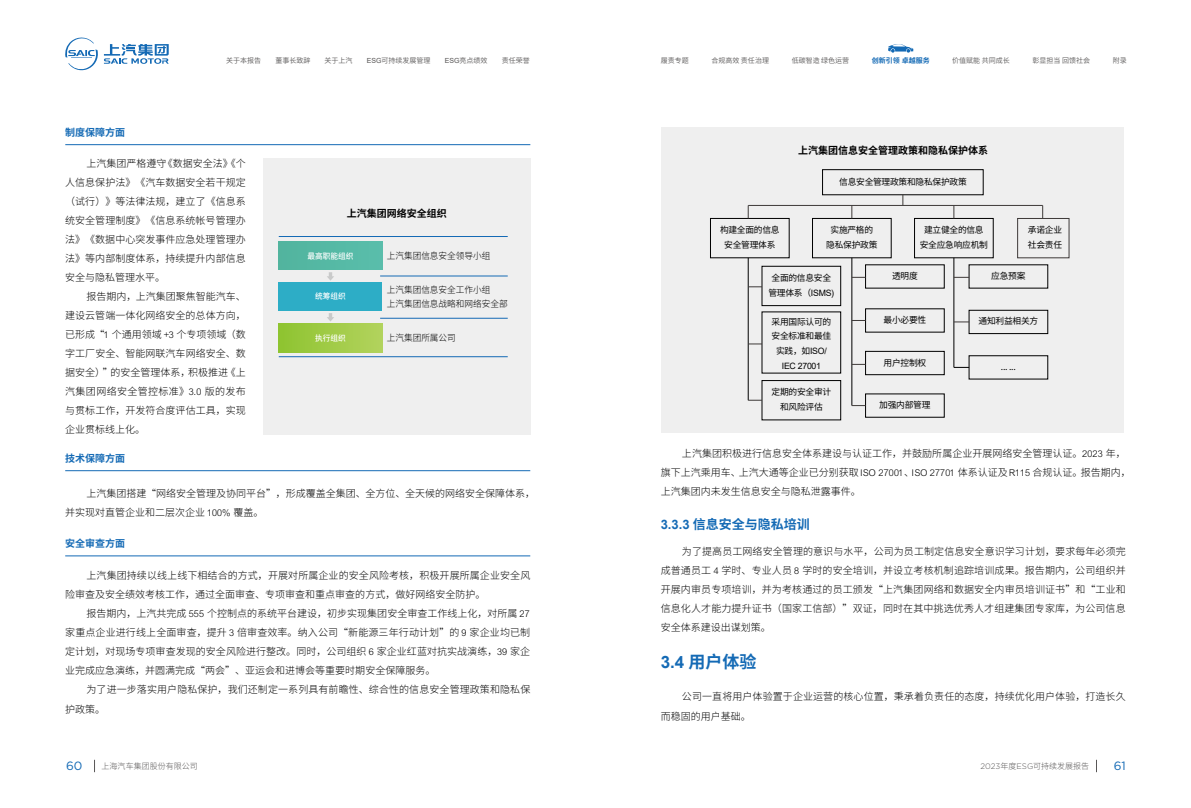
<style>
.page{position:relative;width:1191px;height:808px;background:#fff}
.page>*{position:absolute;margin:0;border:0;box-sizing:border-box;transform-origin:0 0}
.t1{font:700 17px "Source Han Sans CN";color:#146ab5}
.t2{font:700 13px "Source Han Sans CN";color:#146ab5}
.t3{font:12px "Gotham";color:#146ab5}
.t4{font:300 10px/19px "Source Han Sans CN";color:#000}
.t5{font:700 10px "Source Han Sans CN";color:#000}
.t6{font:700 10px "Source Han Sans CN";color:#146ab5}
.t7{font:300 9px/14.8px "Source Han Sans CN";color:#000;scale:.96 1}
.t8{font:8.7px/14.6px "Source Han Sans CN";letter-spacing:-.03em;color:#000;text-align:center}
.t9{font:8.7px "Arial";letter-spacing:-.03em;color:#000}
.t10{font:300 8px "Source Han Sans CN";color:#595757}
.t11{font:500 8px "Source Han Sans CN";color:#fff;scale:.96 1}
.t12{font:7px "Source Han Sans CN";color:#595757}
.t13{font:700 7px "Source Han Sans CN";color:#146ab5}
.s1{font-family:"Arial"}
.s2{font-family:"Arial Lgt";font-weight:400}
.s3{font-family:"Gotham"}
</style>
<div class="page">
<svg style="left:94px;top:760px;width:1px;height:12px"></svg>
<svg style="left:1096px;top:760px;width:1px;height:12px"></svg>
<svg style="left:65px;top:37px;width:104px;height:34px"></svg>
<svg style="left:888px;top:44px;width:25px;height:9px"></svg>
<div style="left:660px;top:128px;width:463px;height:305px;background:#efefef"></div>
<div style="left:263px;top:159px;width:267px;height:276px;background:#efefef"></div>
<hr style="left:65px;top:144px;width:465px;height:1px;background:#146ab5">
<hr style="left:65px;top:470px;width:465px;height:1px;background:#146ab5">
<hr style="left:65px;top:556px;width:465px;height:1px;background:#146ab5">
<hr style="left:748px;top:258px;width:1px;height:142px;background:#000">
<hr style="left:851px;top:258px;width:1px;height:148px;background:#000">
<hr style="left:953px;top:258px;width:1px;height:109px;background:#000">
<div style="left:710px;top:218px;width:79px;height:40px;border:1px solid #000"></div>
<div style="left:812px;top:218px;width:79px;height:40px;border:1px solid #000"></div>
<div style="left:914px;top:218px;width:79px;height:40px;border:1px solid #000"></div>
<div style="left:1017px;top:218px;width:52px;height:40px;border:1px solid #3e3a39"></div>
<div style="left:762px;top:266px;width:79px;height:40px;border:1px solid #000"></div>
<div style="left:762px;top:380px;width:79px;height:40px;border:1px solid #000"></div>
<svg style="left:748px;top:287px;width:14px;height:1px"></svg>
<svg style="left:748px;top:344px;width:14px;height:1px"></svg>
<svg style="left:748px;top:400px;width:14px;height:1px"></svg>
<svg style="left:954px;top:277px;width:15px;height:1px"></svg>
<div style="left:969px;top:310px;width:79px;height:24px;border:1px solid #000"></div>
<svg style="left:954px;top:322px;width:15px;height:1px"></svg>
<svg style="left:954px;top:367px;width:15px;height:1px"></svg>
<svg style="left:852px;top:277px;width:13px;height:1px"></svg>
<svg style="left:852px;top:320px;width:13px;height:1px"></svg>
<div style="left:865px;top:351px;width:79px;height:24px;border:1px solid #000"></div>
<svg style="left:852px;top:364px;width:13px;height:1px"></svg>
<svg style="left:852px;top:405px;width:13px;height:1px"></svg>
<hr style="left:748px;top:205px;width:294px;height:1px;background:#3e3a39">
<svg style="left:748px;top:205px;width:1px;height:13px"></svg>
<svg style="left:851px;top:206px;width:1px;height:12px"></svg>
<svg style="left:953px;top:206px;width:1px;height:12px"></svg>
<svg style="left:1042px;top:205px;width:1px;height:13px"></svg>
<hr style="left:380px;top:318px;width:128px;height:1px;background:#146ab5">
<hr style="left:380px;top:276px;width:128px;height:1px;background:#146ab5">
<hr style="left:279px;top:236px;width:229px;height:1px;background:#146ab5">
<hr style="left:279px;top:356px;width:229px;height:1px;background:#146ab5">
<div style="left:279px;top:324px;width:103px;height:28px;background:linear-gradient(to right,#8ec430,#b2d35d)"></div>
<div style="left:279px;top:282px;width:103px;height:29px;background:#2dadc6"></div>
<div style="left:279px;top:241px;width:103px;height:28px;background:#55b9a5"></div>
<svg style="left:327px;top:272px;width:7px;height:9px"></svg>
<svg style="left:327px;top:313px;width:7px;height:8px"></svg>
<p class="t6" style="left:65px;top:127px;width:61px">制度保障方面</p>
<p class="t12" style="left:226px;top:56px;width:36px">关于本报告</p>
<p class="t12" style="left:275px;top:56px;width:36px">董事长致辞</p>
<p class="t12" style="left:324px;top:56px;width:29px">关于上汽</p>
<p class="t12" style="left:367px;top:56px;width:65px"><span class="s1">ESG</span>可持续发展管理</p>
<p class="t12" style="left:445px;top:56px;width:44px"><span class="s1">ESG</span>亮点绩效</p>
<p class="t12" style="left:501px;top:56px;width:29px">责任荣誉</p>
<p class="t12" style="left:660px;top:56px;width:29px">履责专题</p>
<p class="t12" style="left:711px;top:56px;width:59px">合规高效 责任治理</p>
<p class="t12" style="left:791px;top:56px;width:59px">低碳智造 绿色运营</p>
<p class="t13" style="left:871px;top:56px;width:59px">创新引领卓越服务</p>
<p class="t12" style="left:952px;top:56px;width:59px">价值赋能 共同成长</p>
<p class="t12" style="left:1032px;top:56px;width:59px">彰显担当 回馈社会</p>
<p class="t12" style="left:1112px;top:56px;width:15px">附录</p>
<p class="t4" style="left:65px;top:154px;width:182px;text-align:justify;text-indent:21px">上汽集团严格遵守《数据安全法》《个人信息保护法》《汽车数据安全若干规定（试行）》等法律法规，建立了《信息系统安全管理制度》《信息系统帐号管理办法》《数据中心突发事件应急处理管理办法》等内部制度体系，持续提升内部信息安全与隐私管理水平。</p>
<p class="t4" style="left:65px;top:287px;width:182px;text-align:justify;text-indent:21px">报告期内，上汽集团聚焦智能汽车、建设云管端一体化网络安全的总体方向，已形成“<span class="s2">1</span> 个通用领域 <span class="s2">+3</span> 个专项领域（数字工厂安全、智能网联汽车网络安全、数据安全）”的安全管理体系，积极推进《上汽集团网络安全管控标准》<span class="s2">3.0</span> 版的发布与贯标工作，开发符合度评估工具，实现企业贯标线上化。</p>
<p class="t6" style="left:65px;top:453px;width:61px">技术保障方面</p>
<p class="t5" style="left:347px;top:208px;width:101px">上汽集团网络安全组织</p>
<p class="t11" style="left:307px;top:251px;width:49px">最高职能组织</p>
<p class="t7" style="left:387px;top:249px;width:109px">上汽集团信息安全领导小组</p>
<p class="t11" style="left:315px;top:292px;width:33px">统筹组织</p>
<p class="t11" style="left:315px;top:333px;width:33px">执行组织</p>
<p class="t7" style="left:387px;top:282px;width:127px">上汽集团信息安全工作小组<br>上汽集团信息战略和网络安全部</p>
<p class="t7" style="left:387px;top:330px;width:73px">上汽集团所属公司</p>
<p class="t4" style="left:65px;top:484px;width:471px;text-indent:21px">上汽集团搭建“网络安全管理及协同平台”，形成覆盖全集团、全方位、全天候的网络安全保障体系，并实现对直管企业和二层次企业 <span class="s2">100%</span> 覆盖。</p>
<p class="t6" style="left:65px;top:538px;width:61px">安全审查方面</p>
<p class="t4" style="left:65px;top:566px;width:466px;text-indent:21px">上汽集团持续以线上线下相结合的方式，开展对所属企业的安全风险考核，积极开展所属企业安全风险审查及安全绩效考核工作，通过全面审查、专项审查和重点审查的方式，做好网络安全防护。</p>
<p class="t4" style="left:65px;top:604px;width:466px;text-align:justify;text-indent:21px">报告期内，上汽共完成 <span class="s2">555</span> 个控制点的系统平台建设，初步实现集团安全审查工作线上化，对所属 <span class="s2">27</span>家重点企业进行线上全面审查，提升 <span class="s2">3</span> 倍审查效率。纳入公司“新能源三年行动计划”的 <span class="s2">9</span> 家企业均已制定计划，对现场专项审查发现的安全风险进行整改。同时，公司组织 <span class="s2">6</span> 家企业红蓝对抗实战演练，<span class="s2">39</span> 家企业完成应急演练，并圆满完成“两会”、亚运会和进博会等重要时期安全保障服务。</p>
<p class="t4" style="left:65px;top:679px;width:466px;line-height:20px;text-indent:21px">为了进一步落实用户隐私保护，我们还制定一系列具有前瞻性、综合性的信息安全管理政策和隐私保护政策。</p>
<p class="t5" style="left:798px;top:145px;width:191px">上汽集团信息安全管理政策和隐私保护体系</p>
<p class="t8" style="left:839px;top:174px;width:129px">信息安全管理政策和隐私保护政策</p>
<p class="t8" style="left:720px;top:223px;width:61px">构建全面的信息安全管理体系</p>
<p class="t8" style="left:826px;top:223px;width:53px">实施严格的隐私保护政策</p>
<p class="t8" style="left:919px;top:223px;width:70px">建立健全的信息安全应急响应机制</p>
<p class="t8" style="left:1028px;top:223px;width:36px;text-align:left">承诺企业社会责任</p>
<p class="t8" style="left:768px;top:271px;width:67px">全面的信息安全管理体系（<span class="s1">ISMS)</span></p>
<p class="t8" style="left:991px;top:269px;width:36px">应急预案</p>
<p class="t8" style="left:978px;top:314px;width:61px">通知利益相关方</p>
<p class="t8" style="left:892px;top:269px;width:27px">透明度</p>
<p class="t8" style="left:883px;top:313px;width:44px">最小必要性</p>
<p class="t8" style="left:883px;top:355px;width:44px">用户控制权</p>
<p class="t8" style="left:879px;top:398px;width:53px">加强内部管理</p>
<p class="t8" style="left:771px;top:315px;width:61px">采用国际认可的安全标准和最佳实践，如<span class="s1">ISO/</span></p>
<p class="t9" style="left:782px;top:360px;width:41px">IEC 27001</p>
<p class="t8" style="left:1001px;top:360px;width:17px">... ...</p>
<p class="t8" style="left:771px;top:385px;width:61px">定期的安全审计和风险评估</p>
<p class="t4" style="left:660px;top:444px;width:471px;text-indent:21px">上汽集团积极进行信息安全体系建设与认证工作，并鼓励所属企业开展网络安全管理认证。<span class="s2">2023</span> 年，旗下上汽乘用车、上汽大通等企业已分别获取 <span class="s2">ISO 27001</span>、<span class="s2">ISO 27701</span> 体系认证及 <span class="s2">R115</span> 合规认证。报告期内，上汽集团内未发生信息安全与隐私泄露事件。</p>
<h2 class="t2" style="left:660px;top:517px;width:151px"><span class="s1">3.3.3</span> 信息安全与隐私培训</h2>
<p class="t4" style="left:660px;top:542px;width:466px;text-align:justify;text-indent:21px">为了提高员工网络安全管理的意识与水平，公司为员工制定信息安全意识学习计划，要求每年必须完成普通员工 <span class="s2">4</span> 学时、专业人员 <span class="s2">8</span> 学时的安全培训，并设立考核机制追踪培训成果。报告期内，公司组织并开展内审员专项培训，并为考核通过的员工颁发“上汽集团网络和数据安全内审员培训证书”和“工业和信息化人才能力提升证书（国家工信部）”双证，同时在其中挑选优秀人才组建集团专家库，为公司信息安全体系建设出谋划策。</p>
<h1 class="t1" style="left:660px;top:652px;width:97px"><span class="s1">3.4</span> 用户体验</h1>
<p class="t4" style="left:660px;top:687px;width:466px;line-height:20px;text-indent:21px">公司一直将用户体验置于企业运营的核心位置，秉承着负责任的态度，持续优化用户体验，打造长久而稳固的用户基础。</p>
<p class="t3" style="left:66px;top:758px;width:18px">60</p>
<p class="t10" style="left:102px;top:761px;width:98px">上海汽车集团股份有限公司</p>
<p class="t10" style="left:980px;top:761px;width:110px"><span class="s3">2023</span>年度<span class="s3">ESG</span>可持续发展报告</p>
<p class="t3" style="left:1114px;top:758px;width:13px">61</p>
</div>
